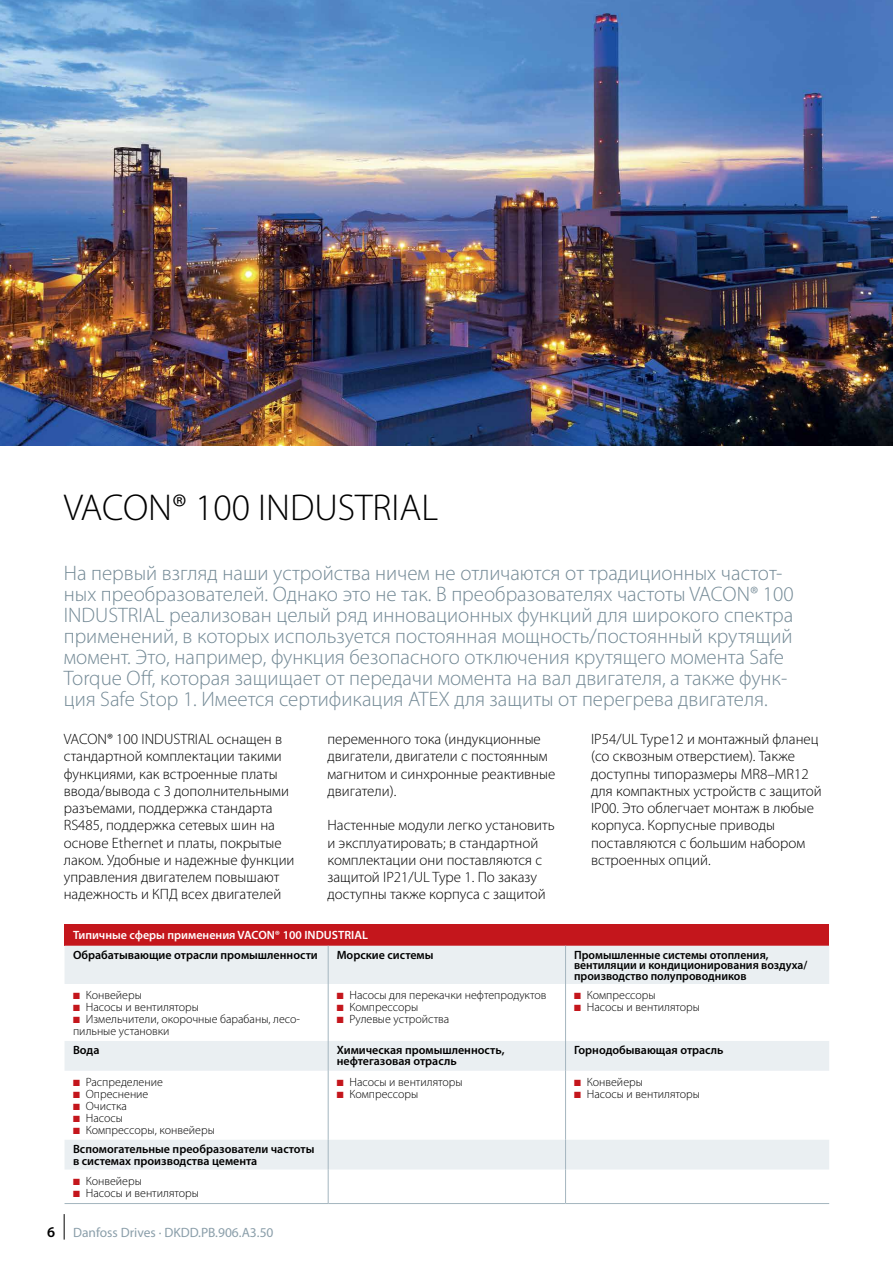
<style>
.page{position:relative;width:893px;height:1263px;background:#fff}
.page>*{position:absolute;margin:0;border:0;box-sizing:border-box;transform-origin:0 0}
.t1{font:300 37.5px "Myriad Pro";color:#000}
.t2{font:300 21px/21px "Myriad Pro";color:#748a96}
.t3{font:300 15px/17.2px "Myriad Pro";color:#000}
.t4{font:13.5px "Myriad Pro";color:#8b9faa}
.t5{font:300 12px/12px "Myriad Pro";color:#000}
.t6{font:600 12px/10.5px "Myriad Pro";color:#000}
.t7{font:600 12px "Myriad Pro";color:#fff}
.s1{color:#c4161c}
.s2{font-weight:600;font-size:15px;color:#000}
</style>
<div class="page">
<img style="left:0;top:0;width:893px;height:445px">
<div style="left:65px;top:924px;width:764px;height:22px;background:#c4161c"></div>
<svg style="left:65px;top:946px;width:764px;height:223px"></svg>
<hr style="left:328px;top:1169px;width:1px;height:34px;background:#a4b5bf">
<hr style="left:565px;top:1169px;width:1px;height:34px;background:#a4b5bf">
<hr style="left:65px;top:1203px;width:263px;height:1px;background:#a4b5bf">
<hr style="left:328px;top:1203px;width:238px;height:1px;background:#a4b5bf">
<hr style="left:566px;top:1203px;width:263px;height:1px;background:#a4b5bf">
<hr style="left:328px;top:946px;width:1px;height:38px;background:#a4b5bf">
<hr style="left:328px;top:984px;width:1px;height:57px;background:#a4b5bf">
<hr style="left:328px;top:1041px;width:1px;height:30px;background:#a4b5bf">
<hr style="left:328px;top:1071px;width:1px;height:69px;background:#a4b5bf">
<svg style="left:328px;top:1140px;width:1px;height:29px"></svg>
<hr style="left:565px;top:946px;width:1px;height:38px;background:#a4b5bf">
<hr style="left:565px;top:984px;width:1px;height:57px;background:#a4b5bf">
<hr style="left:565px;top:1041px;width:1px;height:30px;background:#a4b5bf">
<hr style="left:565px;top:1071px;width:1px;height:69px;background:#a4b5bf">
<svg style="left:565px;top:1140px;width:1px;height:29px"></svg>
<svg style="left:64px;top:1214px;width:1px;height:25px"></svg>
<h1 class="t1" style="left:64px;top:486px;width:376px">VACON® 100 INDUSTRIAL</h1>
<p class="t2" style="left:64px;top:563px;width:731px">На первый взгляд наши устройства ничем не отличаются от традиционных частот&shy;ных преобразователей. Однако это не так. В преобразователях частоты VACON® 100<br>INDUSTRIAL реализован целый ряд инновационных функций для широкого спектра применений, в которых используется постоянная мощность/постоянный крутящий момент. Это, например, функция безопасного отключения крутящего момента Safe Torque Off, которая защищает от передачи момента на вал двигателя, а также функ&shy;ция Safe Stop 1. Имеется сертификация ATEX для защиты от перегрева двигателя.</p>
<p class="t3" style="left:64px;top:731px;width:232px">VACON® 100 INDUSTRIAL оснащен в стандартной комплектации такими функциями, как встроенные платы ввода/вывода с 3 дополнительными разъемами, поддержка стандарта RS485, поддержка сетевых шин на основе Ethernet и платы, покрытые лаком. Удобные и надежные функции управления двигателем повышают надежность и КПД всех двигателей</p>
<p class="t3" style="left:327px;top:731px;width:229px">переменного тока (индукционные двигатели, двигатели с постоянным магнитом и синхронные реактивные двигатели).</p>
<p class="t3" style="left:327px;top:817px;width:229px">Настенные модули легко установить и эксплуатировать; в стандартной комплектации они поставляются с защитой IP21/UL Type 1. По заказу доступны также корпуса с защитой</p>
<p class="t3" style="left:591px;top:731px;width:232px">IP54/UL Type12 и монтажный фланец (со сквозным отверстием). Также доступны типоразмеры MR8–MR12 для компактных устройств с защитой<br>IP00. Это облегчает монтаж в любые корпуса. Корпусные приводы поставляются с большим набором встроенных опций.</p>
<p class="t7" style="left:73px;top:929px;width:296px">Типичные сферы применения VACON® 100 INDUSTRIAL</p>
<p class="t6" style="left:73px;top:950px;width:246px">Обрабатывающие отрасли промышленности</p>
<p class="t6" style="left:337px;top:950px;width:98px">Морские системы</p>
<p class="t6" style="left:574px;top:950px;width:235px">Промышленные системы отопления, вентиляции и кондиционирования воздуха/ производство полупроводников</p>
<p class="t5" style="left:73px;top:989px;width:70px"><span class="s1">■</span> Конвейеры</p>
<p class="t5" style="left:73px;top:1001px;width:127px"><span class="s1">■</span> Насосы и вентиляторы</p>
<p class="t5" style="left:73px;top:1013px;width:229px"><span class="s1">■</span> Измельчители, окорочные барабаны, лесо&shy;пильные установки</p>
<p class="t5" style="left:337px;top:989px;width:211px"><span class="s1">■</span> Насосы для перекачки нефтепродуктов</p>
<p class="t5" style="left:337px;top:1001px;width:83px"><span class="s1">■</span> Компрессоры</p>
<p class="t5" style="left:337px;top:1013px;width:114px"><span class="s1">■</span> Рулевые устройства</p>
<p class="t5" style="left:574px;top:989px;width:83px"><span class="s1">■</span> Компрессоры</p>
<p class="t5" style="left:574px;top:1001px;width:127px"><span class="s1">■</span> Насосы и вентиляторы</p>
<p class="t6" style="left:73px;top:1045px;width:28px">Вода</p>
<p class="t6" style="left:337px;top:1045px;width:169px">Химическая промышленность, нефтегазовая отрасль</p>
<p class="t6" style="left:574px;top:1045px;width:151px">Горнодобывающая отрасль</p>
<p class="t5" style="left:73px;top:1076px;width:91px"><span class="s1">■</span> Распределение</p>
<p class="t5" style="left:73px;top:1088px;width:77px"><span class="s1">■</span> Опреснение</p>
<p class="t5" style="left:73px;top:1100px;width:56px"><span class="s1">■</span> Очистка</p>
<p class="t5" style="left:73px;top:1112px;width:51px"><span class="s1">■</span> Насосы</p>
<p class="t5" style="left:73px;top:1124px;width:143px"><span class="s1">■</span> Компрессоры, конвейеры</p>
<p class="t5" style="left:337px;top:1076px;width:127px"><span class="s1">■</span> Насосы и вентиляторы</p>
<p class="t5" style="left:337px;top:1088px;width:83px"><span class="s1">■</span> Компрессоры</p>
<p class="t5" style="left:574px;top:1076px;width:70px"><span class="s1">■</span> Конвейеры</p>
<p class="t5" style="left:574px;top:1088px;width:127px"><span class="s1">■</span> Насосы и вентиляторы</p>
<p class="t6" style="left:73px;top:1143px;width:243px;line-height:12px">Вспомогательные преобразователи частоты в системах производства цемента</p>
<p class="t5" style="left:73px;top:1175px;width:70px"><span class="s1">■</span> Конвейеры</p>
<p class="t5" style="left:73px;top:1187px;width:127px"><span class="s1">■</span> Насосы и вентиляторы</p>
<p class="t4" style="left:47px;top:1225px;width:228px"><span class="s2">6</span> Danfoss Drives · DKDD.PB.906.A3.50</p>
</div>
